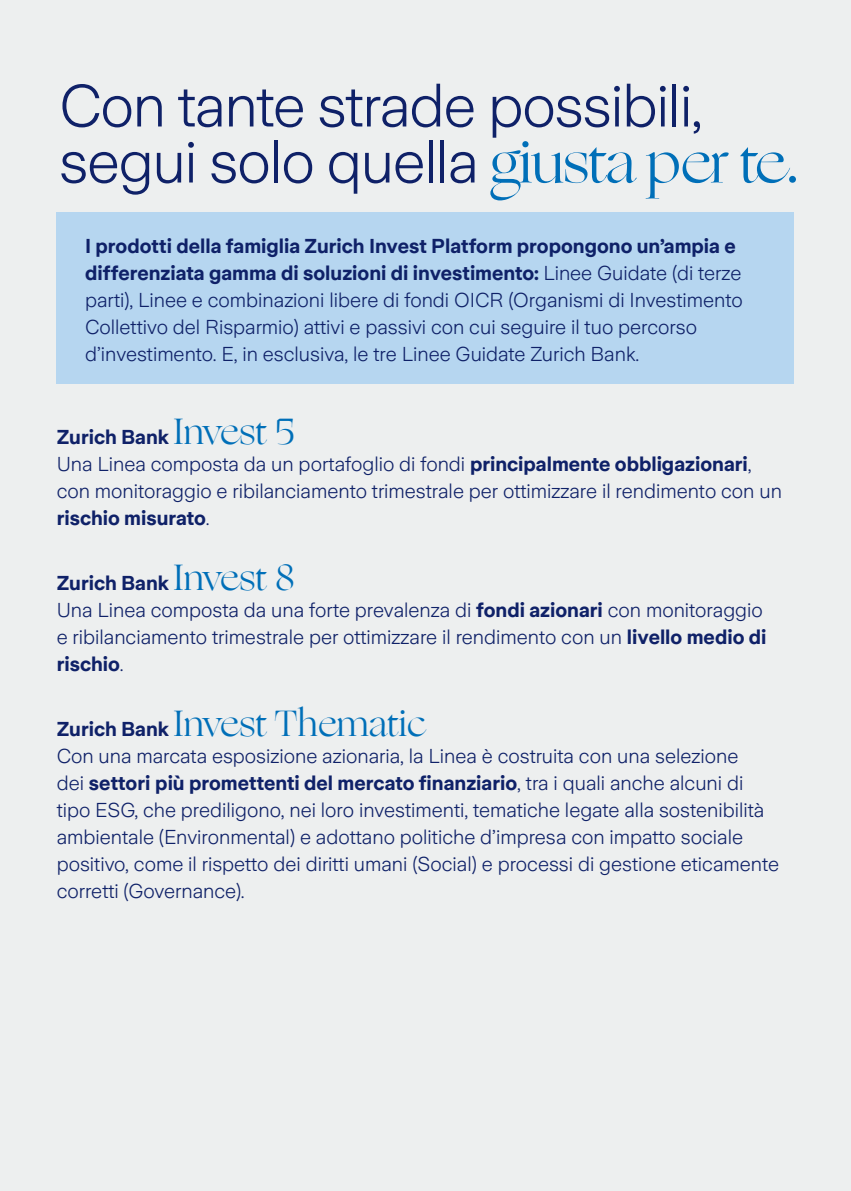
<style>
.page{position:relative;width:851px;height:1191px;background:#fff}
.page>*{position:absolute;margin:0;border:0;box-sizing:border-box;transform-origin:0 0}
.t1{font:300 59px/56px "Zurich Sans";letter-spacing:-.02em;color:#0f2168}
.t2{font:36px "Ogg";color:#006fb8}
.t3{font:300 20px/27px "Zurich Sans";color:#0f2168}
.s1{font-family:"Ogg";font-weight:400;color:#006fb8}
.s2{font-weight:700}
.s3{font-family:"Ogg";font-weight:400;font-size:36px;color:#006fb8}
.s4{font-family:"Zurich Sans";font-weight:700;font-size:20px;color:#0f2168}
</style>
<div class="page">
<div style="left:0;top:0;width:850px;height:1191px;background:#edefef"></div>
<div style="left:57px;top:212px;width:737px;height:171px;background:#b6d6f0"></div>
<h1 class="t1" style="left:59px;top:79px;width:742px">Con tante strade possibili, segui solo quella <span class="s1">giusta per te.</span></h1>
<p class="t3" style="left:85px;top:233px;width:659px"><span class="s2">I prodotti della famiglia Zurich Invest Platform propongono un’ampia e differenziata gamma di soluzioni di investimento:</span> Linee Guidate (di terze parti), Linee e combinazioni libere di fondi OICR (Organismi di Investimento Collettivo del Risparmio) attivi e passivi con cui seguire il tuo percorso d’investimento. E, in esclusiva, le tre Linee Guidate Zurich Bank.</p>
<p class="t3" style="left:57px;top:424px;width:726px"><span class="s2">Zurich Bank</span> <span class="s3">Invest 5<br></span>Una Linea composta da un portafoglio di fondi <span class="s2">principalmente obbligazionari</span>, con monitoraggio e ribilanciamento trimestrale per ottimizzare il rendimento con un <span class="s2">rischio misurato</span>.</p>
<p class="t3" style="left:57px;top:570px;width:711px"><span class="s2">Zurich Bank</span> <span class="s3">Invest 8<br></span>Una Linea composta da una forte prevalenza di <span class="s2">fondi azionari</span> con monitoraggio e ribilanciamento trimestrale per ottimizzare il rendimento con un <span class="s2">livello medio di rischio</span>.</p>
<h2 class="t2" style="left:57px;top:700px;width:371px"><span class="s4">Zurich Bank</span> Invest Thematic</h2>
<p class="t3" style="left:57px;top:743px;width:724px">Con una marcata esposizione azionaria, la Linea è costruita con una selezione<br>dei <span class="s2">settori più promettenti del mercato finanziario</span>, tra i quali anche alcuni di tipo ESG, che prediligono, nei loro investimenti, tematiche legate alla sostenibilità ambientale (Environmental) e adottano politiche d’impresa con impatto sociale positivo, come il rispetto dei diritti umani (Social) e processi di gestione eticamente corretti (Governance).</p>
</div>
